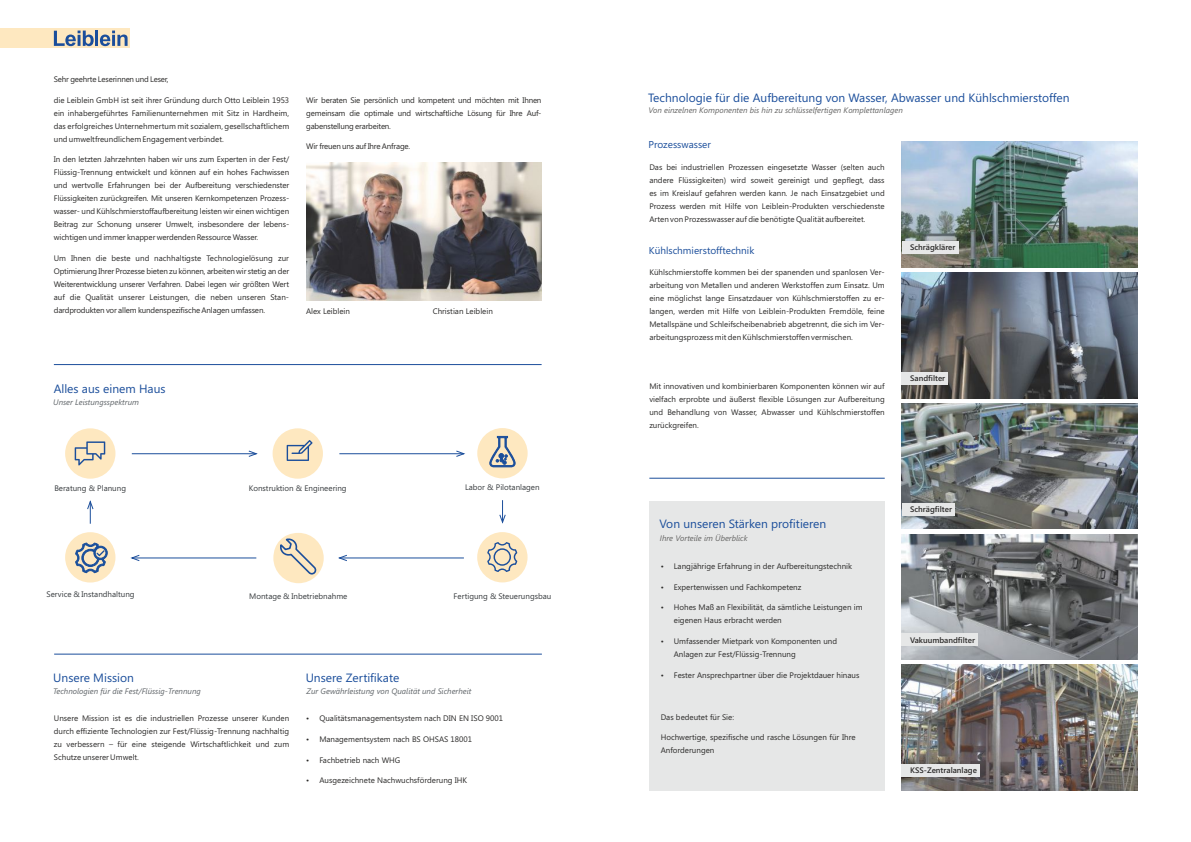
<style>
.page{position:relative;width:1191px;height:842px;background:#fff}
.page>*{position:absolute;margin:0;border:0;box-sizing:border-box;transform-origin:0 0}
.t1{font:12px "Segoe UI";color:#1b4e9b}
.t2{font:10px "Segoe UI";color:#1b4e9b}
.t3{font:8px/13px "Segoe UI";color:#2b2a29;text-align:justify}
.t4{font:8px "Segoe UI";color:#373b3e}
.t5{font:italic 8px "Segoe UI";color:#62676b}
.t6{font:italic 8px "Segoe UI";color:#676766}
.t7{font:600 8px "Segoe UI";color:#2b2a29}
.t8{font:8px "Segoe UI";letter-spacing:-.025em;color:#2b2a29}
</style>
<div class="page">
<img style="left:306px;top:163px;width:236px;height:137px">
<hr style="left:54px;top:364px;width:487px;height:1px;background:#1b4e9b">
<div style="left:65px;top:428px;width:50px;height:51px;background:#fee8c0;border-radius:50%"></div>
<svg style="left:75px;top:441px;width:30px;height:25px"></svg>
<div style="left:65px;top:532px;width:50px;height:50px;background:#fee8c0;border-radius:50%"></div>
<svg style="left:75px;top:543px;width:32px;height:30px"></svg>
<div style="left:273px;top:533px;width:51px;height:50px;background:#fee8c0;border-radius:50%"></div>
<svg style="left:280px;top:537px;width:38px;height:39px"></svg>
<div style="left:477px;top:532px;width:50px;height:50px;background:#fee8c0;border-radius:50%"></div>
<svg style="left:487px;top:542px;width:30px;height:30px"></svg>
<div style="left:477px;top:428px;width:50px;height:50px;background:#fee8c0;border-radius:50%"></div>
<svg style="left:489px;top:436px;width:26px;height:31px"></svg>
<div style="left:272px;top:428px;width:51px;height:51px;background:#fee8c0;border-radius:50%"></div>
<svg style="left:287px;top:440px;width:25px;height:21px"></svg>
<hr style="left:132px;top:453px;width:124px;height:1px;background:#1b4e9b">
<svg style="left:247px;top:450px;width:11px;height:7px"></svg>
<hr style="left:339px;top:557px;width:125px;height:1px;background:#1b4e9b">
<svg style="left:338px;top:554px;width:10px;height:7px"></svg>
<hr style="left:339px;top:453px;width:125px;height:1px;background:#1b4e9b">
<svg style="left:455px;top:450px;width:10px;height:7px"></svg>
<hr style="left:132px;top:557px;width:124px;height:1px;background:#1b4e9b">
<svg style="left:130px;top:555px;width:11px;height:6px"></svg>
<svg style="left:87px;top:500px;width:7px;height:24px"></svg>
<svg style="left:499px;top:500px;width:7px;height:24px"></svg>
<hr style="left:54px;top:654px;width:488px;height:1px;background:#1b4e9b">
<hr style="left:649px;top:478px;width:235px;height:1px;background:#1b4e9b">
<div style="left:649px;top:501px;width:235px;height:290px;background:#e6e7e7"></div>
<img style="left:901px;top:665px;width:236px;height:126px">
<img style="left:901px;top:534px;width:236px;height:126px">
<img style="left:901px;top:403px;width:236px;height:126px">
<img style="left:901px;top:272px;width:236px;height:126px">
<img style="left:901px;top:141px;width:236px;height:126px">
<div style="left:901px;top:764px;width:78px;height:13px;background:#e6e7e7"></div>
<div style="left:901px;top:634px;width:77px;height:12px;background:#e6e7e7"></div>
<div style="left:901px;top:503px;width:53px;height:12px;background:#e6e7e7"></div>
<div style="left:901px;top:372px;width:47px;height:12px;background:#e6e7e7"></div>
<div style="left:901px;top:241px;width:57px;height:12px;background:#e6e7e7"></div>
<div style="left:51px;top:28px;width:79px;height:20px;background:#fee8c0"></div>
<svg style="left:54px;top:31px;width:40px;height:15px"></svg>
<hr style="left:95px;top:31px;width:3px;height:15px;background:#1b4e9b">
<svg style="left:100px;top:31px;width:28px;height:15px"></svg>
<div style="left:0;top:28px;width:51px;height:20px;background:#fee8c0"></div>
<p class="t8" style="left:54px;top:76px;width:116px">Sehr geehrte Leserinnen und Leser,</p>
<p class="t3" style="left:54px;top:94px;width:237px">die Leiblein GmbH ist seit ihrer Gründung durch Otto Leiblein 1953 ein inhabergeführtes Familienunternehmen mit Sitz in Hardheim, das erfolgreiches Unternehmertum mit sozialem, gesellschaftlichem und umweltfreundlichem Engagement verbindet.</p>
<p class="t3" style="left:54px;top:154px;width:237px">In den letzten Jahrzehnten haben wir uns zum Experten in der Fest/ Flüssig-Trennung entwickelt und können auf ein hohes Fachwissen und wertvolle Erfahrungen bei der Aufbereitung verschiedenster Flüssigkeiten zurückgreifen. Mit unseren Kernkompetenzen Prozess&shy;wasser- und Kühlschmierstoffaufbereitung leisten wir einen wichtigen Beitrag zur Schonung unserer Umwelt, insbesondere der lebens&shy;wichtigen und immer knapper werdenden Ressource Wasser.</p>
<p class="t3" style="left:54px;top:253px;width:237px">Um Ihnen die beste und nachhaltigste Technologielösung zur Optimierung Ihrer Prozesse bieten zu können, arbeiten wir stetig an der Weiterentwicklung unserer Verfahren. Dabei legen wir größten Wert auf die Qualität unserer Leistungen, die neben unseren Stan&shy;dardprodukten vor allem kundenspezifische Anlagen umfassen.</p>
<p class="t3" style="left:306px;top:94px;width:237px">Wir beraten Sie persönlich und kompetent und möchten mit Ihnen gemeinsam die optimale und wirtschaftliche Lösung für Ihre Auf&shy;gabenstellung erarbeiten.</p>
<p class="t8" style="left:306px;top:144px;width:105px">Wir freuen uns auf Ihre Anfrage.</p>
<p class="t3" style="left:306px;top:305px;width:45px">Alex Leiblein</p>
<p class="t3" style="left:433px;top:305px;width:62px">Christian Leiblein</p>
<h1 class="t1" style="left:54px;top:384px;width:113px">Alles aus einem Haus</h1>
<p class="t5" style="left:53px;top:399px;width:87px">Unser Leistungsspektrum</p>
<p class="t4" style="left:54px;top:485px;width:73px">Beratung &amp; Planung</p>
<p class="t4" style="left:249px;top:485px;width:99px">Konstruktion &amp; Engineering</p>
<p class="t4" style="left:465px;top:484px;width:76px">Labor &amp; Pilotanlagen</p>
<p class="t4" style="left:46px;top:591px;width:90px">Service &amp; Instandhaltung</p>
<p class="t4" style="left:249px;top:593px;width:100px">Montage &amp; Inbetriebnahme</p>
<p class="t4" style="left:453px;top:593px;width:99px">Fertigung &amp; Steuerungsbau</p>
<h1 class="t1" style="left:53px;top:674px;width:82px">Unsere Mission</h1>
<p class="t5" style="left:53px;top:688px;width:149px">Technologien für die Fest/Flüssig-Trennung</p>
<p class="t3" style="left:54px;top:712px;width:237px">Unsere Mission ist es die industriellen Prozesse unserer Kunden durch effiziente Technologien zur Fest/Flüssig-Trennung nachhaltig zu verbessern – für eine steigende Wirtschaftlichkeit und zum Schutze unserer Umwelt.</p>
<h1 class="t1" style="left:306px;top:674px;width:95px">Unsere Zertifikate</h1>
<p class="t5" style="left:306px;top:688px;width:166px">Zur Gewährleistung von Qualität und Sicherheit</p>
<p class="t3" style="left:319px;top:712px;width:185px">Qualitätsmanagementsystem nach DIN EN ISO 9001</p>
<p class="t3" style="left:319px;top:733px;width:154px">Managementsystem nach BS OHSAS 18001</p>
<p class="t3" style="left:319px;top:754px;width:82px">Fachbetrieb nach WHG</p>
<p class="t3" style="left:319px;top:775px;width:149px">Ausgezeichnete Nachwuchsförderung IHK</p>
<h1 class="t1" style="left:648px;top:93px;width:423px">Technologie für die Aufbereitung von Wasser, Abwasser und Kühlschmierstoffen</h1>
<p class="t6" style="left:648px;top:108px;width:256px">Von einzelnen Komponenten bis hin zu schlüsselfertigen Komplettanlagen</p>
<p class="t2" style="left:648px;top:141px;width:64px">Prozesswasser</p>
<p class="t3" style="left:649px;top:161px;width:237px">Das bei industriellen Prozessen eingesetzte Wasser (selten auch andere Flüssigkeiten) wird soweit gereinigt und gepflegt, dass es im Kreislauf gefahren werden kann. Je nach Einsatzgebiet und Prozess werden mit Hilfe von Leiblein-Produkten verschiedenste Arten von Prozesswasser auf die benötigte Qualität aufbereitet.</p>
<p class="t2" style="left:649px;top:247px;width:107px">Kühlschmierstofftechnik</p>
<p class="t3" style="left:649px;top:267px;width:237px">Kühlschmierstoffe kommen bei der spanenden und spanlosen Ver&shy;arbeitung von Metallen und anderen Werkstoffen zum Einsatz. Um eine möglichst lange Einsatzdauer von Kühlschmierstoffen zu er&shy;langen, werden mit Hilfe von Leiblein-Produkten Fremdöle, feine Metallspäne und Schleifscheibenabrieb abgetrennt, die sich im Ver&shy;arbeitungsprozess mit den Kühlschmierstoffen vermischen.</p>
<p class="t3" style="left:649px;top:380px;width:237px">Mit innovativen und kombinierbaren Komponenten können wir auf vielfach erprobte und äußerst flexible Lösungen zur Aufbereitung und Behandlung von Wasser, Abwasser und Kühlschmierstoffen zurückgreifen.</p>
<p class="t7" style="left:910px;top:244px;width:47px">Schrägklärer</p>
<p class="t7" style="left:910px;top:375px;width:37px">Sandfilter</p>
<h1 class="t1" style="left:659px;top:519px;width:168px">Von unseren Stärken profitieren</h1>
<p class="t6" style="left:660px;top:535px;width:89px">Ihre Vorteile im Überblick</p>
<p class="t3" style="left:674px;top:560px;width:180px">Langjährige Erfahrung in der Aufbereitungstechnik</p>
<p class="t3" style="left:674px;top:581px;width:129px">Expertenwissen und Fachkompetenz</p>
<p class="t3" style="left:674px;top:602px;width:190px">Hohes Maß an Flexibilität, da sämtliche Leistungen im eigenen Haus erbracht werden</p>
<p class="t3" style="left:674px;top:636px;width:165px">Umfassender Mietpark von Komponenten und<br>Anlagen zur Fest/Flüssig-Trennung</p>
<p class="t3" style="left:674px;top:669px;width:187px">Fester Ansprechpartner über die Projektdauer hinaus</p>
<p class="t3" style="left:660px;top:711px;width:75px">Das bedeutet für Sie:</p>
<p class="t3" style="left:660px;top:732px;width:196px">Hochwertige, spezifische und rasche Lösungen für Ihre<br>Anforderungen</p>
<p class="t7" style="left:910px;top:506px;width:43px">Schrägfilter</p>
<p class="t7" style="left:910px;top:637px;width:66px">Vakuumbandfilter</p>
<p class="t7" style="left:910px;top:767px;width:68px">KSS-Zentralanlage</p>
</div>
